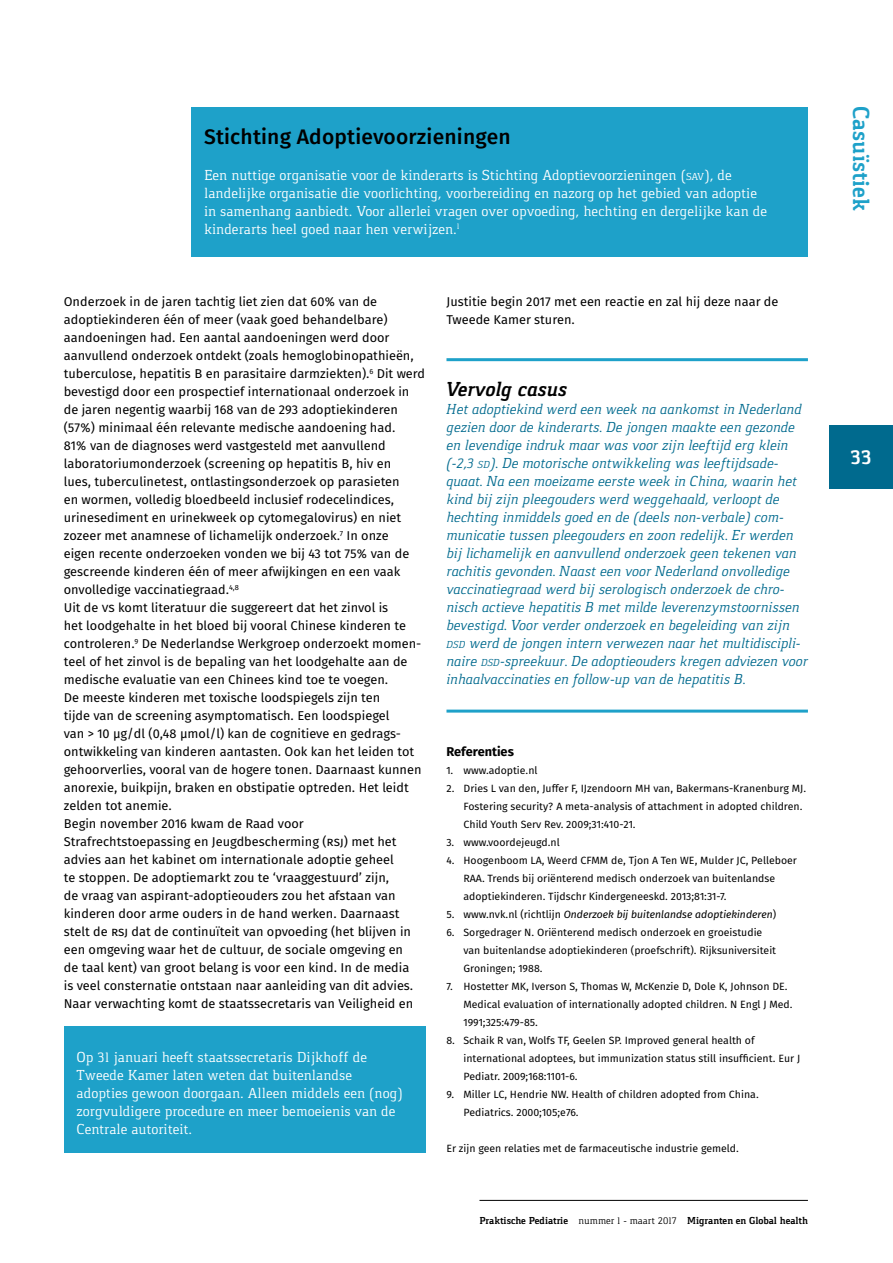
<style>
.page{position:relative;width:893px;height:1263px;background:#fff}
.page>*{position:absolute;margin:0;border:0;box-sizing:border-box;transform-origin:0 0}
.t1{font:700 24px "Gaspar";color:#1ea1c9}
.t2{font:21px "Fira Sans OT Medium";letter-spacing:.01em;color:#000}
.t3{font:italic 700 21px "Gaspar";letter-spacing:.01em;color:#000}
.t4{font:700 21px "Gaspar";color:#fff}
.t5{font:italic 15px/18px "Gaspar";color:#006a8e}
.t6{font:15px/18px "Gaspar";color:#fff}
.t7{font:12.75px/18px "Fira Sans OT";color:#000}
.t8{font:700 12.75px "Fira Sans OT";color:#000}
.t9{font:10.5px/18px "Fira Sans OT";color:#000}
.t10{font:italic 10.5px "Fira Sans OT";color:#000}
.t11{font:700 10.5px "Gaspar";color:#000}
.s1{font-size:10.5px}
.s2{font-style:inherit}
.s3{font-style:normal}
.s4{font-weight:400}
</style>
<div class="page">
<div style="left:191px;top:107px;width:617px;height:149px;background:#1ea1c9"></div>
<hr style="left:446px;top:358px;width:362px;height:3px;background:#1ea1c9">
<hr style="left:446px;top:710px;width:362px;height:3px;background:#1ea1c9">
<div style="left:64px;top:1026px;width:361px;height:126px;background:#1ea1c9"></div>
<div style="left:829px;top:425px;width:64px;height:64px;background:#006a8e"></div>
<hr style="left:479px;top:1200px;width:329px;height:1px;background:#000">
<h2 class="t2" style="left:204px;top:122px;width:308px">Stichting Adoptievoorzieningen</h2>
<p class="t6" style="left:204px;top:166px;width:565px">Een nuttige organisatie voor de kinderarts is Stichting Adoptievoorzieningen (<span class="s1">SAV</span>), de landelijke organisatie die voorlichting, voorbereiding en nazorg op het gebied van adoptie in samenhang aanbiedt. Voor allerlei vragen over opvoeding, hechting en dergelijke kan de kinderarts heel goed naar hen verwijzen.<sup>1</sup></p>
<p class="t7" style="left:64px;top:293px;width:363px">Onderzoek in de jaren tachtig liet zien dat 60% van de adoptiekinderen één of meer (vaak goed behandelbare) aandoeningen had. Een aantal aandoeningen werd door aanvullend onderzoek ontdekt (zoals hemoglobinopathieën, tuberculose, hepatitis B en parasitaire darmziekten).<sup>6</sup> Dit werd bevestigd door een prospectief internationaal onderzoek in de jaren negentig waarbij 168 van de 293 adoptiekinderen (57%) minimaal één relevante medische aandoening had.<br>81% van de diagnoses werd vastgesteld met aanvullend laboratoriumonderzoek (screening op hepatitis B, hiv en<br>lues, tuberculinetest, ontlastingsonderzoek op parasieten<br>en wormen, volledig bloedbeeld inclusief rodecelindices, urinesediment en urinekweek op cytomegalovirus) en niet zozeer met anamnese of lichamelijk onderzoek.<sup>7</sup> In onze<br>eigen recente onderzoeken vonden we bij 43 tot 75% van de gescreende kinderen één of meer afwijkingen en een vaak onvolledige vaccinatiegraad.<sup>4,8<br></sup>Uit de vs komt literatuur die suggereert dat het zinvol is<br>het loodgehalte in het bloed bij vooral Chinese kinderen te controleren.<sup>9</sup> De Nederlandse Werkgroep onderzoekt momen&shy;teel of het zinvol is de bepaling van het loodgehalte aan de medische evaluatie van een Chinees kind toe te voegen.<br>De meeste kinderen met toxische loodspiegels zijn ten<br>tijde van de screening asymptomatisch. Een loodspiegel<br>van &gt; 10 µg/dl (0,48 µmol/l) kan de cognitieve en gedrags&shy;ontwikkeling van kinderen aantasten. Ook kan het leiden tot gehoorverlies, vooral van de hogere tonen. Daarnaast kunnen anorexie, buikpijn, braken en obstipatie optreden. Het leidt zelden tot anemie.<br>Begin november 2016 kwam de Raad voor Strafrechtstoepassing en Jeugdbescherming (rsj) met het advies aan het kabinet om internationale adoptie geheel<br>te stoppen. De adoptiemarkt zou te ‘vraaggestuurd’ zijn,<br>de vraag van aspirant-adoptieouders zou het afstaan van kinderen door arme ouders in de hand werken. Daarnaast stelt de rsj dat de continuïteit van opvoeding (het blijven in een omgeving waar het de cultuur, de sociale omgeving en<br>de taal kent) van groot belang is voor een kind. In de media<br>is veel consternatie ontstaan naar aanleiding van dit advies.<br>Naar verwachting komt de staatssecretaris van Veiligheid en</p>
<p class="t6" style="left:77px;top:1048px;width:328px">Op 31 januari heeft staatssecretaris Dijkhoff de Tweede Kamer laten weten dat buitenlandse adopties gewoon doorgaan. Alleen middels een (nog) zorgvuldigere procedure en meer bemoeienis van de Centrale autoriteit.</p>
<p class="t7" style="left:446px;top:293px;width:333px">Justitie begin 2017 met een reactie en zal hij deze naar de<br>Tweede Kamer sturen.</p>
<h2 class="t3" style="left:446px;top:377px;width:122px">Vervolg casus</h2>
<p class="t5" style="left:446px;top:400px;width:363px">Het adoptiekind werd een week na aankomst in Nederland gezien door de kinderarts. De jongen maakte een gezonde en levendige indruk maar was voor zijn leeftijd erg klein (-2,3 <span class="s1">SD</span>). De motorische ontwikkeling was leeftijdsade&shy;quaat. Na een moeizame eerste week in China, waarin het kind bij zijn pleegouders werd weggehaald, verloopt de hechting inmiddels goed en de (deels non-verbale) com&shy;municatie tussen pleegouders en zoon redelijk. Er werden bij lichamelijk en aanvullend onderzoek geen tekenen van rachitis gevonden. Naast een voor Nederland onvolledige vaccinatiegraad werd bij serologisch onderzoek de chro&shy;nisch actieve hepatitis B met milde leverenzymstoornissen bevestigd. Voor verder onderzoek en begeleiding van zijn <span class="s1">DSD</span> werd de jongen intern verwezen naar het multidiscipli&shy;naire <span class="s1">DSD</span><span class="s2">-</span>spreekuur. De adoptieouders kregen adviezen voor inhaalvaccinaties en follow-up van de hepatitis B.</p>
<p class="t8" style="left:446px;top:743px;width:69px">Referenties</p>
<p class="t9" style="left:446px;top:762px;width:93px">1. www.adoptie.nl</p>
<p class="t9" style="left:463px;top:780px;width:344px;text-indent:-17px">2. Dries L van den, Juffer F, IJzendoorn MH van, Bakermans-Kranenburg MJ.<br>Fostering security? A meta-analysis of attachment in adopted children.<br>Child Youth Serv Rev. 2009;31:410-21.</p>
<p class="t9" style="left:446px;top:834px;width:115px">3. www.voordejeugd.nl</p>
<p class="t9" style="left:463px;top:852px;width:335px;text-indent:-17px">4. Hoogenboom LA, Weerd CFMM de, Tjon A Ten WE, Mulder JC, Pelleboer<br>RAA. Trends bij oriënterend medisch onderzoek van buitenlandse adoptiekinderen. Tijdschr Kindergeneeskd. 2013;81:31-7.</p>
<p class="t10" style="left:446px;top:907px;width:331px"><span class="s3">5. www.nvk.nl (richtlijn</span> Onderzoek bij buitenlandse adoptiekinderen<span class="s3">)</span></p>
<p class="t9" style="left:463px;top:924px;width:314px;text-indent:-17px">6. Sorgedrager N. Oriënterend medisch onderzoek en groeistudie van buitenlandse adoptiekinderen (proefschrift). Rijksuniversiteit<br>Groningen; 1988.</p>
<p class="t9" style="left:463px;top:978px;width:331px;text-indent:-17px">7. Hostetter MK, Iverson S, Thomas W, McKenzie D, Dole K, Johnson DE.<br>Medical evaluation of internationally adopted children. N Engl J Med.<br>1991;325:479-85.</p>
<p class="t9" style="left:463px;top:1032px;width:338px;text-indent:-17px">8. Schaik R van, Wolfs TF, Geelen SP. Improved general health of international adoptees, but immunization status still insufficient. Eur J<br>Pediatr. 2009;168:1101-6.</p>
<p class="t9" style="left:463px;top:1086px;width:297px;text-indent:-17px">9. Miller LC, Hendrie NW. Health of children adopted from China.<br>Pediatrics. 2000;105;e76.</p>
<p class="t9" style="left:446px;top:1140px;width:294px">Er zijn geen relaties met de farmaceutische industrie gemeld.</p>
<p class="t11" style="left:479px;top:1215px;width:330px">Praktische Pediatrie <span class="s4">nummer 1 - maart 2017</span> Migranten en Global health</p>
<h1 class="t1" style="left:875px;top:106px;width:106px;rotate:90deg">Casuïstiek</h1>
<h2 class="t4" style="left:850px;top:445px;width:23px">33</h2>
</div>
